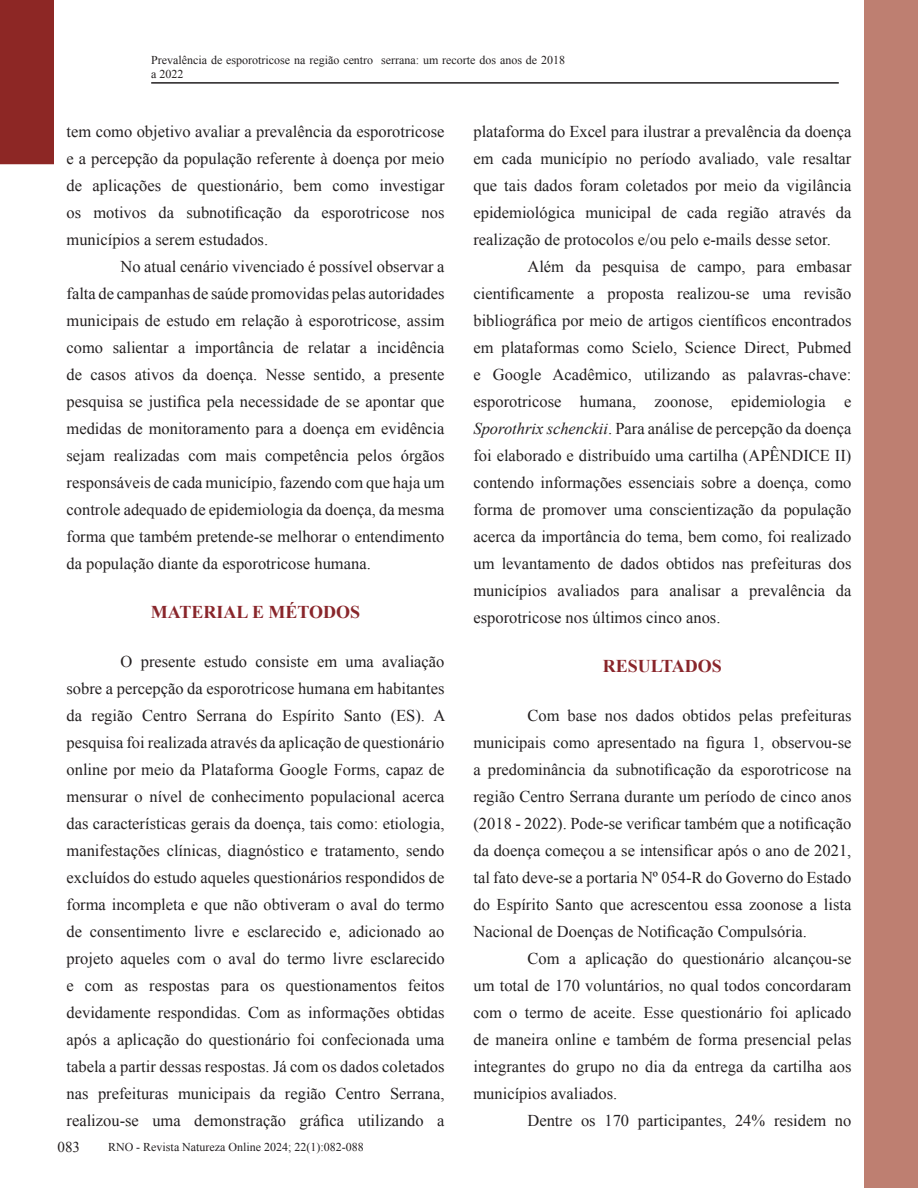
<style>
.page{position:relative;width:918px;height:1188px;background:#fff}
.page>*{position:absolute;margin:0;border:0;box-sizing:border-box;transform-origin:0 0}
.t1{font:700 18px "Times New Roman";color:#89262b}
.t2{font:16.5px/27px "Times New Roman";color:#231f20;text-align:justify}
.t3{font:15px "Times New Roman";color:#231f20}
.t4{font:12px/14.4px "Times New Roman";color:#231f20}
.s1{font-style:italic}
</style>
<div class="page">
<div style="left:1px;top:1px;width:52px;height:163px;background:#8d2725"></div>
<div style="left:0;top:0;width:54px;height:164px;border:2px solid #8d2725"></div>
<div style="left:865px;top:1px;width:52px;height:1186px;background:#be7f71"></div>
<div style="left:864px;top:0;width:54px;height:1188px;border:2px solid #be7f71"></div>
<hr style="left:151px;top:82px;width:688px;height:2px;background:#231f20">
<p class="t4" style="left:151px;top:52px;width:416px">Prevalência de esporotricose na região centro serrana: um recorte dos anos de 2018 a 2022</p>
<p class="t2" style="left:67px;top:118px;width:380px">tem como objetivo avaliar a prevalência da esporotricose e a percepção da população referente à doença por meio de aplicações de questionário, bem como investigar os motivos da subnotificação da esporotricose nos municípios a serem estudados.</p>
<p class="t2" style="left:67px;top:253px;width:380px;text-indent:54px">No atual cenário vivenciado é possível observar a falta de campanhas de saúde promovidas pelas autoridades municipais de estudo em relação à esporotricose, assim como salientar a importância de relatar a incidência de casos ativos da doença. Nesse sentido, a presente pesquisa se justifica pela necessidade de se apontar que medidas de monitoramento para a doença em evidência sejam realizadas com mais competência pelos órgãos responsáveis de cada município, fazendo com que haja um controle adequado de epidemiologia da doença, da mesma forma que também pretende-se melhorar o entendimento da população diante da esporotricose humana.</p>
<p class="t1" style="left:151px;top:600px;width:211px">MATERIAL E MÉTODOS</p>
<p class="t2" style="left:67px;top:647px;width:380px;text-indent:54px">O presente estudo consiste em uma avaliação sobre a percepção da esporotricose humana em habitantes da região Centro Serrana do Espírito Santo (ES). A pesquisa foi realizada através da aplicação de questionário online por meio da Plataforma Google Forms, capaz de mensurar o nível de conhecimento populacional acerca das características gerais da doença, tais como: etiologia, manifestações clínicas, diagnóstico e tratamento, sendo excluídos do estudo aqueles questionários respondidos de forma incompleta e que não obtiveram o aval do termo de consentimento livre e esclarecido e, adicionado ao projeto aqueles com o aval do termo livre esclarecido e com as respostas para os questionamentos feitos devidamente respondidas. Com as informações obtidas após a aplicação do questionário foi confecionada uma tabela a partir dessas respostas. Já com os dados coletados nas prefeituras municipais da região Centro Serrana, realizou-se uma demonstração gráfica utilizando a</p>
<p class="t3" style="left:58px;top:1137px;width:24px">083</p>
<p class="t4" style="left:108px;top:1139px;width:257px">RNO - Revista Natureza Online 2024; 22(1):082-088</p>
<p class="t2" style="left:473px;top:118px;width:380px">plataforma do Excel para ilustrar a prevalência da doença em cada município no período avaliado, vale resaltar que tais dados foram coletados por meio da vigilância epidemiológica municipal de cada região através da realização de protocolos e/ou pelo e-mails desse setor.</p>
<p class="t2" style="left:473px;top:253px;width:380px;text-indent:54px">Além da pesquisa de campo, para embasar cientificamente a proposta realizou-se uma revisão bibliográfica por meio de artigos científicos encontrados em plataformas como Scielo, Science Direct, Pubmed e Google Acadêmico, utilizando as palavras-chave: esporotricose humana, zoonose, epidemiologia e <span class="s1">Sporothrix schenckii</span>. Para análise de percepção da doença foi elaborado e distribuído uma cartilha (APÊNDICE II) contendo informações essenciais sobre a doença, como forma de promover uma conscientização da população acerca da importância do tema, bem como, foi realizado um levantamento de dados obtidos nas prefeituras dos municípios avaliados para analisar a prevalência da esporotricose nos últimos cinco anos.</p>
<p class="t1" style="left:603px;top:654px;width:121px">RESULTADOS</p>
<p class="t2" style="left:473px;top:701px;width:380px;text-indent:54px">Com base nos dados obtidos pelas prefeituras municipais como apresentado na figura 1, observou-se a predominância da subnotificação da esporotricose na região Centro Serrana durante um período de cinco anos (2018 - 2022). Pode-se verificar também que a notificação da doença começou a se intensificar após o ano de 2021, tal fato deve-se a portaria Nº 054-R do Governo do Estado do Espírito Santo que acrescentou essa zoonose a lista Nacional de Doenças de Notificação Compulsória.</p>
<p class="t2" style="left:473px;top:944px;width:380px;text-indent:54px">Com a aplicação do questionário alcançou-se um total de 170 voluntários, no qual todos concordaram com o termo de aceite. Esse questionário foi aplicado de maneira online e também de forma presencial pelas integrantes do grupo no dia da entrega da cartilha aos municípios avaliados.</p>
<p class="t2" style="left:527px;top:1106px;width:326px">Dentre os 170 participantes, 24% residem no</p>
</div>
